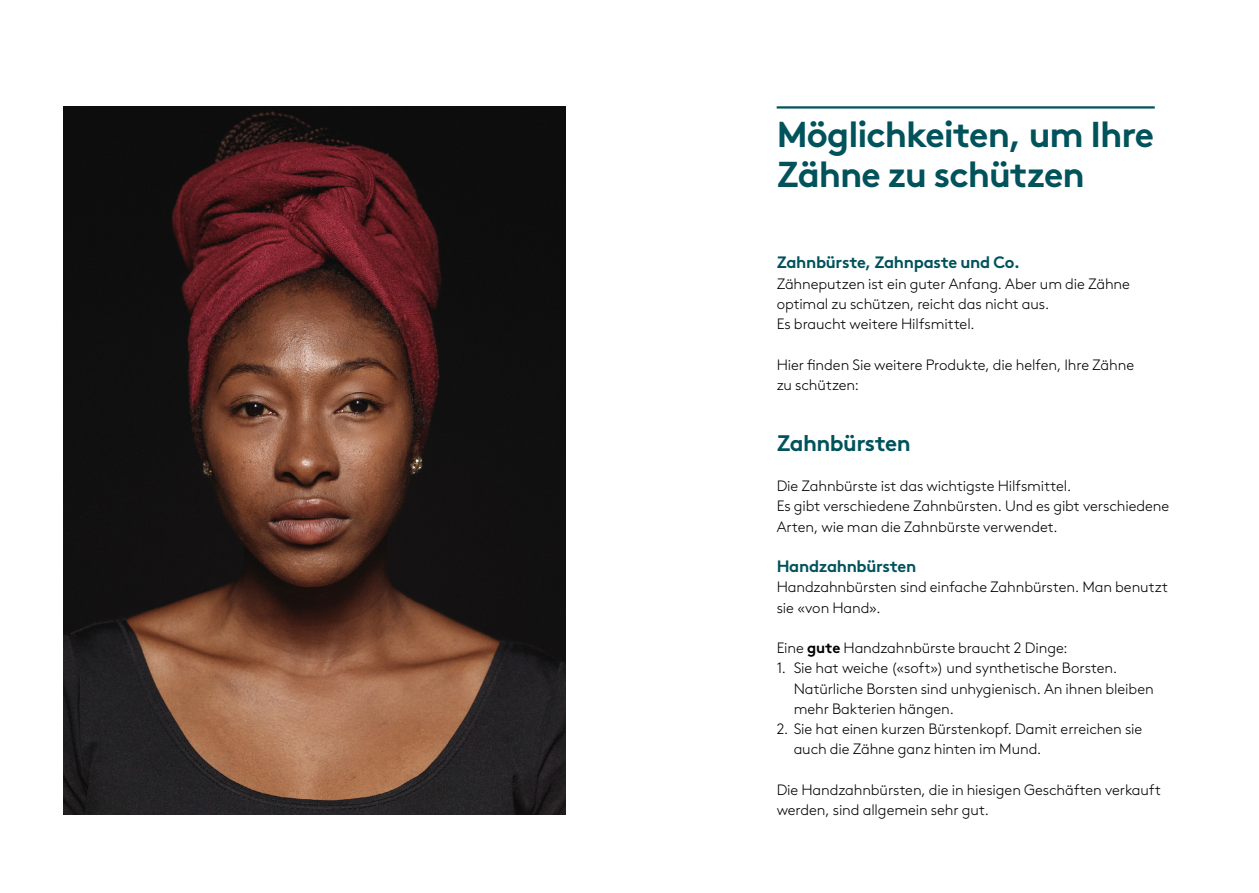
<style>
.page{position:relative;width:1259px;height:893px;background:#fff}
.page>*{position:absolute;margin:0;border:0;box-sizing:border-box;transform-origin:0 0}
.t1{font:700 36px/40.5px "Brown Pro";letter-spacing:-.03em;color:#00525b}
.t2{font:700 22.5px "Brown Pro";letter-spacing:-.025em;color:#00525b}
.t3{font:700 16.5px "Brown Pro";letter-spacing:-.02em;color:#00525b}
.t4{font:300 15px/20.2px "Brown Pro";letter-spacing:-.005em;color:#000}
.s1{font-weight:700}
</style>
<div class="page">
<hr style="left:776px;top:106px;width:378px;height:3px;background:#00525b">
<img style="left:64px;top:106px;width:502px;height:708px">
<h1 class="t1" style="left:776px;top:110px;width:379px">Möglichkeiten, um Ihre<br>Zähne zu schützen</h1>
<p class="t3" style="left:776px;top:249px;width:245px">Zahnbürste, Zahnpaste und Co.</p>
<p class="t4" style="left:776px;top:272px;width:355px">Zähneputzen ist ein guter Anfang. Aber um die Zähne optimal zu schützen, reicht das nicht aus.<br>Es braucht weitere Hilfsmittel.</p>
<p class="t4" style="left:776px;top:353px;width:359px">Hier finden Sie weitere Produkte, die helfen, Ihre Zähne zu schützen:</p>
<h2 class="t2" style="left:776px;top:424px;width:136px">Zahnbürsten</h2>
<p class="t4" style="left:776px;top:475px;width:394px">Die Zahnbürste ist das wichtigste Hilfsmittel.<br>Es gibt verschiedene Zahnbürsten. Und es gibt verschiedene<br>Arten, wie man die Zahnbürste verwendet.</p>
<p class="t3" style="left:776px;top:553px;width:141px">Handzahnbürsten</p>
<p class="t4" style="left:776px;top:576px;width:393px">Handzahnbürsten sind einfache Zahnbürsten. Man benutzt sie «von Hand».</p>
<p class="t4" style="left:776px;top:637px;width:293px">Eine <span class="s1">gute</span> Handzahnbürste braucht 2 Dinge:</p>
<p class="t4" style="left:793px;top:657px;width:362px;text-indent:-17px">1. Sie hat weiche («soft») und synthetische Borsten.<br>Natürliche Borsten sind unhygienisch. An ihnen bleiben mehr Bakterien hängen.</p>
<p class="t4" style="left:793px;top:718px;width:350px;text-indent:-17px">2. Sie hat einen kurzen Bürstenkopf. Damit erreichen sie auch die Zähne ganz hinten im Mund.</p>
<p class="t4" style="left:776px;top:778px;width:386px">Die Handzahnbürsten, die in hiesigen Geschäften verkauft werden, sind allgemein sehr gut.</p>
</div>
